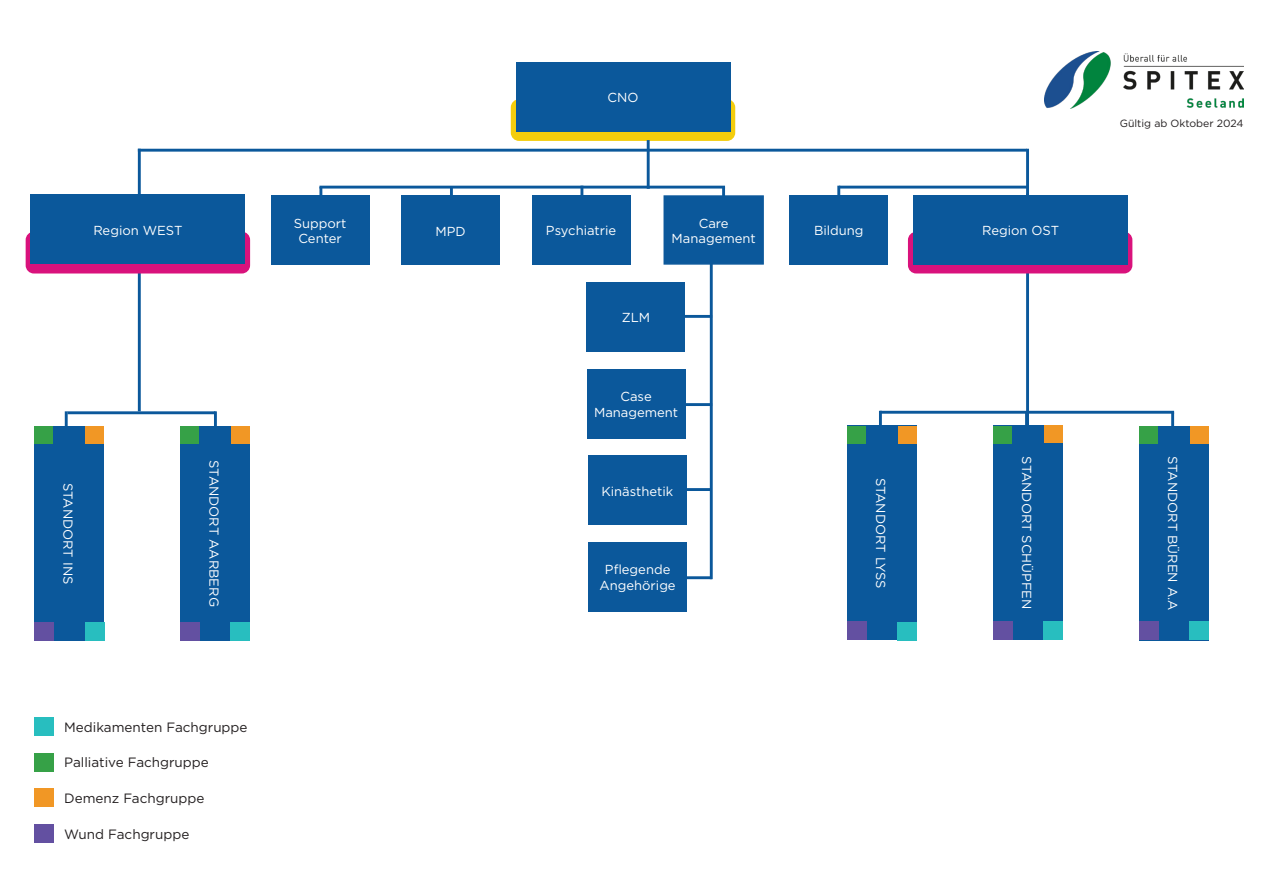
<style>
.page{position:relative;width:1263px;height:893px;background:#fff}
.page>*{position:absolute;margin:0;border:0;box-sizing:border-box;transform-origin:0 0}
.Funktion{font:13.5px "Gotham";color:#231f20}
.Funktion-2{font:13.05px/15.6px "Gotham";color:#fff;text-align:center}
.Funktion-3{font:10.5px "Gotham";color:#231f20}
</style>
<div class="page">
<hr style="left:138px;top:149px;width:889px;height:3px;background:#0b589b">
<div style="left:511px;top:99px;width:224px;height:42px;background:#f4cd0c;border-radius:8px"></div>
<div style="left:516px;top:62px;width:214px;height:69px;background:#0b589b"></div>
<div style="left:1139px;top:426px;width:70px;height:214px;background:#0b589b"></div>
<hr style="left:1171px;top:412px;width:3px;height:15px;background:#0b589b">
<div style="left:1139px;top:426px;width:19px;height:18px;background:#36a147"></div>
<div style="left:1190px;top:426px;width:19px;height:18px;background:#f19725"></div>
<hr style="left:839px;top:186px;width:189px;height:3px;background:#0b589b">
<hr style="left:1026px;top:193px;width:3px;height:235px;background:#0b589b">
<hr style="left:710px;top:262px;width:3px;height:317px;background:#0b589b">
<div style="left:35px;top:426px;width:69px;height:214px;background:#0b589b"></div>
<div style="left:181px;top:426px;width:69px;height:214px;background:#0b589b"></div>
<hr style="left:647px;top:140px;width:3px;height:49px;background:#0b589b">
<hr style="left:138px;top:149px;width:3px;height:262px;background:#0b589b">
<hr style="left:1026px;top:149px;width:3px;height:62px;background:#0b589b">
<hr style="left:319px;top:186px;width:406px;height:3px;background:#0b589b">
<svg style="left:580px;top:188px;width:3px;height:7px"></svg>
<div style="left:26px;top:232px;width:224px;height:41px;background:#d9127c;border-radius:8px"></div>
<div style="left:31px;top:195px;width:214px;height:69px;background:#0b589b"></div>
<hr style="left:67px;top:411px;width:148px;height:3px;background:#0b589b">
<hr style="left:214px;top:411px;width:3px;height:15px;background:#0b589b">
<hr style="left:65px;top:411px;width:3px;height:16px;background:#0b589b">
<hr style="left:621px;top:315px;width:91px;height:3px;background:#0b589b">
<div style="left:181px;top:426px;width:18px;height:18px;background:#36a147"></div>
<div style="left:232px;top:426px;width:18px;height:18px;background:#f19725"></div>
<div style="left:34px;top:426px;width:19px;height:18px;background:#36a147"></div>
<div style="left:86px;top:426px;width:18px;height:18px;background:#f19725"></div>
<div style="left:789px;top:195px;width:99px;height:70px;background:#0b589b"></div>
<div style="left:663px;top:195px;width:101px;height:70px;background:#0b589b;border:1px solid #0b589b"></div>
<div style="left:532px;top:195px;width:99px;height:70px;background:#0b589b"></div>
<div style="left:908px;top:232px;width:224px;height:41px;background:#d9127c;border-radius:8px"></div>
<div style="left:913px;top:195px;width:215px;height:69px;background:#0b589b"></div>
<div style="left:847px;top:426px;width:69px;height:214px;background:#0b589b"></div>
<div style="left:993px;top:426px;width:70px;height:214px;background:#0b589b"></div>
<hr style="left:880px;top:411px;width:294px;height:3px;background:#0b589b">
<hr style="left:1025px;top:412px;width:3px;height:14px;background:#0b589b">
<hr style="left:879px;top:411px;width:3px;height:15px;background:#0b589b">
<div style="left:993px;top:426px;width:19px;height:17px;background:#36a147"></div>
<div style="left:847px;top:426px;width:19px;height:17px;background:#36a147"></div>
<div style="left:898px;top:426px;width:18px;height:17px;background:#f19725"></div>
<svg style="left:837px;top:186px;width:3px;height:9px"></svg>
<div style="left:586px;top:282px;width:99px;height:70px;background:#0b589b"></div>
<div style="left:587px;top:369px;width:98px;height:69px;background:#0b589b"></div>
<svg style="left:722px;top:188px;width:3px;height:9px"></svg>
<hr style="left:621px;top:403px;width:91px;height:3px;background:#0b589b">
<svg style="left:450px;top:188px;width:3px;height:7px"></svg>
<div style="left:401px;top:195px;width:99px;height:70px;background:#0b589b"></div>
<img style="left:1044px;top:51px;width:199px;height:57px">
<div style="left:34px;top:753px;width:20px;height:18px;background:#36a147"></div>
<div style="left:34px;top:717px;width:20px;height:18px;background:#28bebf"></div>
<div style="left:34px;top:824px;width:20px;height:19px;background:#6350a1"></div>
<div style="left:34px;top:789px;width:20px;height:18px;background:#f19725"></div>
<div style="left:1043px;top:622px;width:20px;height:18px;background:#28bebf"></div>
<div style="left:1189px;top:622px;width:19px;height:18px;background:#28bebf"></div>
<div style="left:1140px;top:622px;width:19px;height:18px;background:#6350a1"></div>
<div style="left:231px;top:622px;width:19px;height:18px;background:#28bebf"></div>
<div style="left:181px;top:622px;width:19px;height:18px;background:#6350a1"></div>
<div style="left:85px;top:622px;width:19px;height:18px;background:#28bebf"></div>
<div style="left:35px;top:622px;width:19px;height:18px;background:#6350a1"></div>
<div style="left:993px;top:622px;width:19px;height:18px;background:#6350a1"></div>
<div style="left:898px;top:622px;width:19px;height:18px;background:#28bebf"></div>
<div style="left:847px;top:622px;width:19px;height:18px;background:#6350a1"></div>
<div style="left:1044px;top:426px;width:19px;height:17px;background:#f19725"></div>
<hr style="left:623px;top:488px;width:89px;height:3px;background:#0b589b">
<div style="left:588px;top:455px;width:99px;height:70px;background:#0b589b"></div>
<div style="left:588px;top:542px;width:99px;height:69px;background:#0b589b"></div>
<hr style="left:623px;top:576px;width:89px;height:3px;background:#0b589b">
<svg style="left:319px;top:187px;width:3px;height:8px"></svg>
<div style="left:271px;top:195px;width:99px;height:70px;background:#0b589b"></div>
<p class="Funktion-2" style="left:608px;top:89px;width:32px">CNO</p>
<p class="Funktion-2" style="left:294px;top:215px;width:54px">Support<br>Center</p>
<p class="Funktion-2" style="left:672px;top:215px;width:86px">Care<br>Management</p>
<p class="Funktion-2" style="left:93px;top:222px;width:91px">Region WEST</p>
<p class="Funktion-2" style="left:814px;top:223px;width:51px">Bildung</p>
<p class="Funktion-2" style="left:546px;top:223px;width:72px">Psychiatrie</p>
<p class="Funktion-2" style="left:982px;top:222px;width:79px">Region OST</p>
<p class="Funktion-2" style="left:435px;top:223px;width:32px">MPD</p>
<p class="Funktion-2" style="left:622px;top:310px;width:30px">ZLM</p>
<p class="Funktion-2" style="left:76px;top:483px;width:103px;rotate:90deg">STANDORT INS</p>
<p class="Funktion-2" style="left:222px;top:460px;width:148px;rotate:90deg">STANDORT AARBERG</p>
<p class="Funktion" style="left:64px;top:718px;width:185px">Medikamenten Fachgruppe</p>
<p class="Funktion" style="left:64px;top:754px;width:146px">Palliative Fachgruppe</p>
<p class="Funktion" style="left:64px;top:790px;width:142px">Demenz Fachgruppe</p>
<p class="Funktion" style="left:64px;top:825px;width:127px">Wund Fachgruppe</p>
<p class="Funktion-2" style="left:594px;top:388px;width:86px">Case<br>Management</p>
<p class="Funktion-2" style="left:601px;top:483px;width:73px">Kinästhetik</p>
<p class="Funktion-2" style="left:599px;top:562px;width:78px">Pflegende<br>Angehörige</p>
<p class="Funktion-2" style="left:889px;top:478px;width:112px;rotate:90deg">STANDORT LYSS</p>
<p class="Funktion-2" style="left:1035px;top:456px;width:154px;rotate:90deg">STANDORT SCHÜPFEN</p>
<p class="Funktion-3" style="left:1120px;top:117px;width:125px">Gültig ab Oktober 2024</p>
<p class="Funktion-2" style="left:1181px;top:456px;width:156px;rotate:90deg">STANDORT BÜREN A.A</p>
</div>
